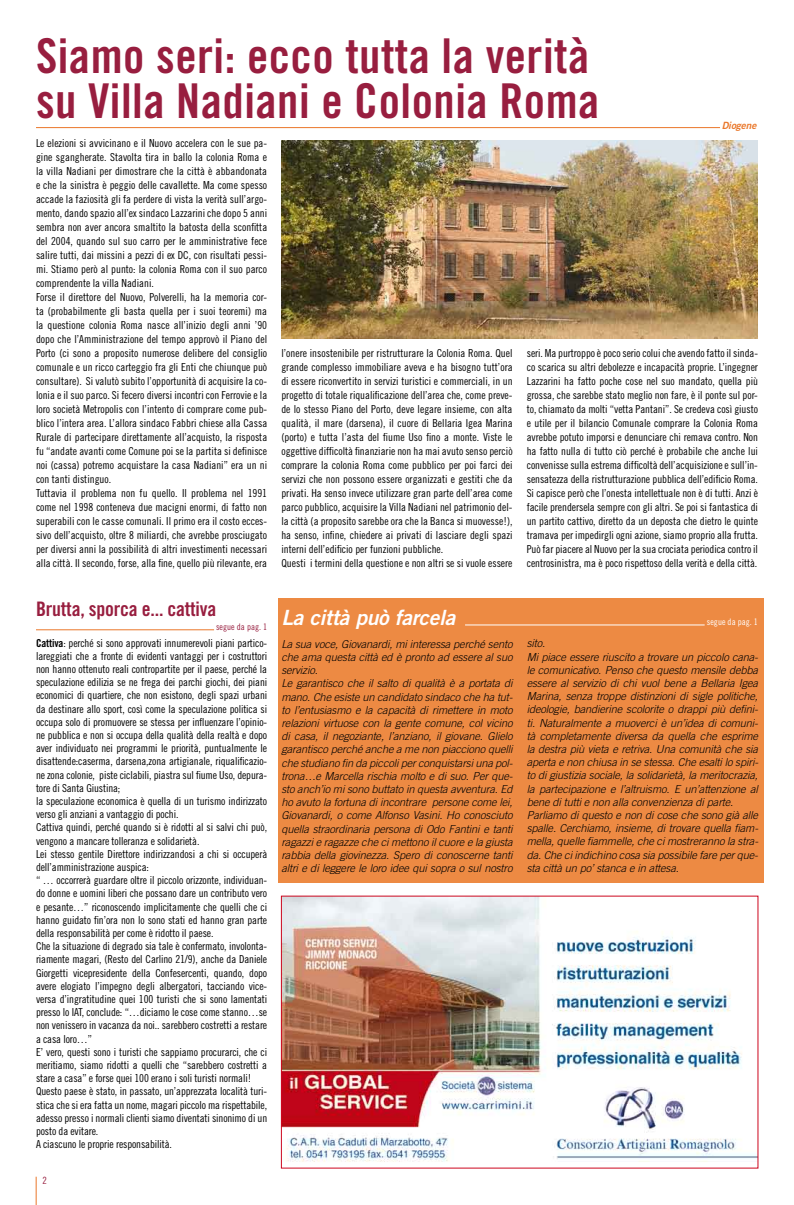
<style>
.page{position:relative;width:794px;height:1205px;background:#fff}
.page>*{position:absolute;margin:0;border:0;box-sizing:border-box;transform-origin:0 0}
.t1{font:48px/45px "Trade Gothic Bold Cond Twenty";letter-spacing:.01em;color:#981e3f}
.t2{font:italic 21px "Trade Gothic Bold Two";letter-spacing:-.01em;color:#fff}
.t3{font:20px "Trade Gothic Bold Cond Twenty";letter-spacing:-.01em;color:#981e3f}
.t4{font:11px/14px "Trade Gothic Cond Eighteen";color:#000}
.t5{font:italic 300 11px/13.2px "Trade Gothic";letter-spacing:-.01em;color:#000}
.t6{font:italic 10px "Trade Gothic Bold Two";letter-spacing:-.005em;color:#ea772a}
.t7{font:10px "Trade Gothic Cond Eighteen";color:#981e3f}
.t8{font:9px "Trade Gothic Cond Eighteen";letter-spacing:.005em;color:#981e3f}
.t9{font:9px "Trade Gothic Cond Eighteen";letter-spacing:.005em;color:#fff}
.s1{font-family:"Trade Gothic Bold Cond Twenty"}
</style>
<div class="page">
<svg style="left:36px;top:1176px;width:1px;height:29px"></svg>
<hr style="left:36px;top:629px;width:178px;height:1px;background:#ea772a">
<div style="left:278px;top:598px;width:485px;height:285px;background:#ed8a43"></div>
<hr style="left:465px;top:624px;width:239px;height:1px;background:#fff">
<img style="left:281px;top:140px;width:477px;height:198px">
<hr style="left:36px;top:127px;width:684px;height:1px;background:#ea772a">
<img style="left:283px;top:897px;width:473px;height:265px">
<h1 class="t1" style="left:36px;top:33px;width:565px">Siamo seri: ecco tutta la verità su Villa Nadiani e Colonia Roma</h1>
<p class="t6" style="left:721px;top:119px;width:36px">Diogene</p>
<p class="t4" style="left:36px;top:136px;width:233px">Le elezioni si avvicinano e il Nuovo accelera con le sue pa&shy;gine sgangherate. Stavolta tira in ballo la colonia Roma e la villa Nadiani per dimostrare che la città è abbandonata e che la sinistra è peggio delle cavallette. Ma come spesso accade la faziosità gli fa perdere di vista la verità sull’argo&shy;mento, dando spazio all’ex sindaco Lazzarini che dopo 5 anni sembra non aver ancora smaltito la batosta della sconfitta del 2004, quando sul suo carro per le amministrative fece salire tutti, dai missini a pezzi di ex DC, con risultati pessi&shy;mi. Stiamo però al punto: la colonia Roma con il suo parco comprendente la villa Nadiani.<br>Forse il direttore del Nuovo, Polverelli, ha la memoria cor&shy;ta (probabilmente gli basta quella per i suoi teoremi) ma la questione colonia Roma nasce all’inizio degli anni ’90 dopo che l’Amministrazione del tempo approvò il Piano del Porto (ci sono a proposito numerose delibere del consiglio comunale e un ricco carteggio fra gli Enti che chiunque può consultare). Si valutò subito l’opportunità di acquisire la co&shy;lonia e il suo parco. Si fecero diversi incontri con Ferrovie e la loro società Metropolis con l’intento di comprare come pub&shy;blico l’intera area. L’allora sindaco Fabbri chiese alla Cassa Rurale di partecipare direttamente all’acquisto, la risposta fu “andate avanti come Comune poi se la partita si definisce noi (cassa) potremo acquistare la casa Nadiani” era un ni con tanti distinguo.<br>Tuttavia il problema non fu quello. Il problema nel 1991 come nel 1998 conteneva due macigni enormi, di fatto non superabili con le casse comunali. Il primo era il costo ecces&shy;sivo dell’acquisto, oltre 8 miliardi, che avrebbe prosciugato per diversi anni la possibilità di altri investimenti necessari alla città. Il secondo, forse, alla fine, quello più rilevante, era</p>
<h3 class="t3" style="left:36px;top:596px;width:182px">Brutta, sporca e... cattiva</h3>
<p class="t8" style="left:216px;top:622px;width:53px">segue da pag. 1</p>
<p class="t4" style="left:36px;top:636px;width:233px;line-height:13.2px"><span class="s1">Cattiva</span>: perché si sono approvati innumerevoli piani partico&shy;lareggiati che a fronte di evidenti vantaggi per i costruttori non hanno ottenuto reali contropartite per il paese, perché la speculazione edilizia se ne frega dei parchi giochi, dei piani economici di quartiere, che non esistono, degli spazi urbani da destinare allo sport, così come la speculazione politica si occupa solo di promuovere se stessa per influenzare l’opinio&shy;ne pubblica e non si occupa della qualità della realtà e dopo aver individuato nei programmi le priorità, puntualmente le disattende:caserma, darsena,zona artigianale, riqualificazio&shy;ne zona colonie, piste ciclabili, piastra sul fiume Uso, depura&shy;tore di Santa Giustina;<br>la speculazione economica è quella di un turismo indirizzato verso gli anziani a vantaggio di pochi.<br>Cattiva quindi, perché quando si è ridotti al si salvi chi può, vengono a mancare tolleranza e solidarietà.<br>Lei stesso gentile Direttore indirizzandosi a chi si occuperà dell’amministrazione auspica:<br>“ … occorrerà guardare oltre il piccolo orizzonte, individuan&shy;do donne e uomini liberi che possano dare un contributo vero e pesante…” riconoscendo implicitamente che quelli che ci hanno guidato fin’ora non lo sono stati ed hanno gran parte della responsabilità per come è ridotto il paese.<br>Che la situazione di degrado sia tale è confermato, involonta&shy;riamente magari, (Resto del Carlino 21/9), anche da Daniele Giorgetti vicepresidente della Confesercenti, quando, dopo avere elogiato l’impegno degli albergatori, tacciando vice&shy;versa d’ingratitudine quei 100 turisti che si sono lamentati presso lo IAT, conclude: “…diciamo le cose come stanno…se non venissero in vacanza da noi.. sarebbero costretti a restare a casa loro…”<br>E’ vero, questi sono i turisti che sappiamo procurarci, che ci meritiamo, siamo ridotti a quelli che “sarebbero costretti a stare a casa” e forse quei 100 erano i soli turisti normali!<br>Questo paese è stato, in passato, un’apprezzata località turi&shy;stica che si era fatta un nome, magari piccolo ma rispettabile, adesso presso i normali clienti siamo diventati sinonimo di un posto da evitare.<br>A ciascuno le proprie responsabilità.</p>
<p class="t7" style="left:42px;top:1175px;width:6px">2</p>
<p class="t4" style="left:281px;top:346px;width:233px">l’onere insostenibile per ristrutturare la Colonia Roma. Quel grande complesso immobiliare aveva e ha bisogno tutt’ora di essere riconvertito in servizi turistici e commerciali, in un progetto di totale riqualificazione dell’area che, come preve&shy;de lo stesso Piano del Porto, deve legare insieme, con alta qualità, il mare (darsena), il cuore di Bellaria Igea Marina (porto) e tutta l’asta del fiume Uso fino a monte. Viste le oggettive difficoltà finanziarie non ha mai avuto senso perciò comprare la colonia Roma come pubblico per poi farci dei servizi che non possono essere organizzati e gestiti che da privati. Ha senso invece utilizzare gran parte dell’area come parco pubblico, acquisire la Villa Nadiani nel patrimonio del&shy;la città (a proposito sarebbe ora che la Banca si muovesse!), ha senso, infine, chiedere ai privati di lasciare degli spazi interni dell’edificio per funzioni pubbliche.<br>Questi i termini della questione e non altri se si vuole essere</p>
<p class="t4" style="left:527px;top:346px;width:233px;text-align:justify">seri. Ma purtroppo è poco serio colui che avendo fatto il sinda&shy;co scarica su altri debolezze e incapacità proprie. L’ingegner Lazzarini ha fatto poche cose nel suo mandato, quella più grossa, che sarebbe stato meglio non fare, è il ponte sul por&shy;to, chiamato da molti “vetta Pantani”. Se credeva così giusto e utile per il bilancio Comunale comprare la Colonia Roma avrebbe potuto imporsi e denunciare chi remava contro. Non ha fatto nulla di tutto ciò perché è probabile che anche lui convenisse sulla estrema difficoltà dell’acquisizione e sull’in&shy;sensatezza della ristrutturazione pubblica dell’edificio Roma.<br>Si capisce però che l’onesta intellettuale non è di tutti. Anzi è facile prendersela sempre con gli altri. Se poi si fantastica di un partito cattivo, diretto da un deposta che dietro le quinte tramava per impedirgli ogni azione, siamo proprio alla frutta.<br>Può far piacere al Nuovo per la sua crociata periodica contro il centrosinistra, ma è poco rispettoso della verità e della città.</p>
<h2 class="t2" style="left:281px;top:604px;width:175px">La città può farcela</h2>
<p class="t9" style="left:707px;top:616px;width:53px">segue da pag. 1</p>
<p class="t5" style="left:281px;top:637px;width:233px">La sua voce, Giovanardi, mi interessa perché sento che ama questa città ed è pronto ad essere al suo servizio.<br>Le garantisco che il salto di qualità è a portata di mano. Che esiste un candidato sindaco che ha tut&shy;to l’entusiasmo e la capacità di rimettere in moto relazioni virtuose con la gente comune, col vicino di casa, il negoziante, l’anziano, il giovane. Glielo garantisco perché anche a me non piacciono quelli che studiano fin da piccoli per conquistarsi una pol&shy;trona…e Marcella rischia molto e di suo. Per que&shy;sto anch’io mi sono buttato in questa avventura. Ed ho avuto la fortuna di incontrare persone come lei, Giovanardi, o come Alfonso Vasini. Ho conosciuto quella straordinaria persona di Odo Fantini e tanti ragazzi e ragazze che ci mettono il cuore e la giusta rabbia della giovinezza. Spero di conoscerne tanti altri e di leggere le loro idee qui sopra o sul nostro</p>
<p class="t5" style="left:527px;top:637px;width:233px">sito.<br>Mi piace essere riuscito a trovare un piccolo cana&shy;le comunicativo. Penso che questo mensile debba essere al servizio di chi vuol bene a Bellaria Igea Marina, senza troppe distinzioni di sigle politiche, ideologie, bandierine scolorite o drappi più defini&shy;ti. Naturalmente a muoverci è un’idea di comuni&shy;tà completamente diversa da quella che esprime la destra più vieta e retriva. Una comunità che sia aperta e non chiusa in se stessa. Che esalti lo spiri&shy;to di giustizia sociale, la solidarietà, la meritocrazia, la partecipazione e l’altruismo. E un’attenzione al bene di tutti e non alla convenzienza di parte.<br>Parliamo di questo e non di cose che sono già alle spalle. Cerchiamo, insieme, di trovare quella fiam&shy;mella, quelle fiammelle, che ci mostreranno la stra&shy;da. Che ci indichino cosa sia possibile fare per que&shy;sta città un po’ stanca e in attesa.</p>
</div>
